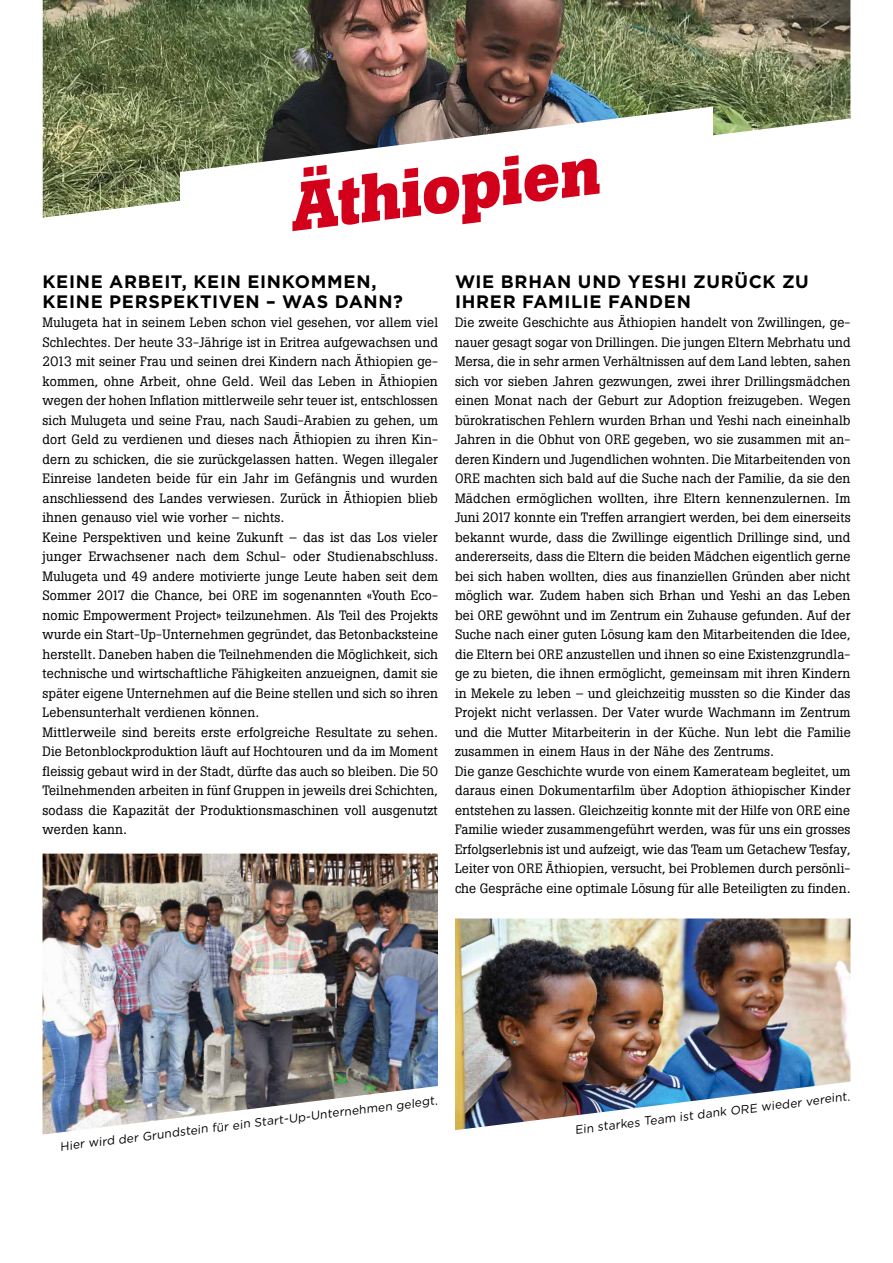
<style>
.page{position:relative;width:893px;height:1263px;background:#fff}
.page>*{position:absolute;margin:0;border:0;box-sizing:border-box;transform-origin:0 0}
.t1{font:700 67.5px "Boton";color:#d2001a}
.t2{font:700 18px/19.5px "Gotham HTF";letter-spacing:.035em;color:#000}
.t3{font:13.5px/19.5px "Boton";letter-spacing:.01em;color:#000}
.t4{font:12px "Gotham HTF";color:#000}
</style>
<div class="page">
<img style="left:43px;top:0;width:807px;height:218px">
<svg style="left:180px;top:107px;width:533px;height:111px"></svg>
<img style="left:43px;top:854px;width:395px;height:280px">
<img style="left:455px;top:918px;width:395px;height:212px">
<h1 class="t1" style="left:284px;top:168px;width:312px;rotate:-7deg">Äthiopien</h1>
<h2 class="t2" style="left:43px;top:271px;width:362px">KEINE ARBEIT, KEIN EINKOMMEN,<br>KEINE PERSPEKTIVEN – WAS DANN?</h2>
<p class="t3" style="left:43px;top:313px;width:397px">Mulugeta hat in seinem Leben schon viel gesehen, vor allem viel Schlechtes. Der heute 33-Jährige ist in Eritrea aufgewachsen und 2013 mit seiner Frau und seinen drei Kindern nach Äthiopien ge&shy;kommen, ohne Arbeit, ohne Geld. Weil das Leben in Äthiopien wegen der hohen Inflation mittlerweile sehr teuer ist, entschlossen sich Mulugeta und seine Frau, nach Saudi-Arabien zu gehen, um dort Geld zu verdienen und dieses nach Äthiopien zu ihren Kin&shy;dern zu schicken, die sie zurückgelassen hatten. Wegen illegaler Einreise landeten beide für ein Jahr im Gefängnis und wurden anschliessend des Landes verwiesen. Zurück in Äthiopien blieb ihnen genauso viel wie vorher – nichts.<br>Keine Perspektiven und keine Zukunft – das ist das Los vieler junger Erwachsener nach dem Schul- oder Studienabschluss.<br>Mulugeta und 49 andere motivierte junge Leute haben seit dem Sommer 2017 die Chance, bei ORE im sogenannten «Youth Eco&shy;nomic Empowerment Project» teilzunehmen. Als Teil des Projekts wurde ein Start-Up-Unternehmen gegründet, das Betonbacksteine herstellt. Daneben haben die Teilnehmenden die Möglichkeit, sich technische und wirtschaftliche Fähigkeiten anzueignen, damit sie später eigene Unternehmen auf die Beine stellen und sich so ihren Lebensunterhalt verdienen können.<br>Mittlerweile sind bereits erste erfolgreiche Resultate zu sehen.<br>Die Betonblockproduktion läuft auf Hochtouren und da im Moment fleissig gebaut wird in der Stadt, dürfte das auch so bleiben. Die 50<br>Teilnehmenden arbeiten in fünf Gruppen in jeweils drei Schichten, sodass die Kapazität der Produktionsmaschinen voll ausgenutzt werden kann.</p>
<h2 class="t2" style="left:455px;top:271px;width:355px">WIE BRHAN UND YESHI ZURÜCK ZU<br>IHRER FAMILIE FANDEN</h2>
<p class="t3" style="left:455px;top:313px;width:397px">Die zweite Geschichte aus Äthiopien handelt von Zwillingen, ge&shy;nauer gesagt sogar von Drillingen. Die jungen Eltern Mebrhatu und Mersa, die in sehr armen Verhältnissen auf dem Land lebten, sahen sich vor sieben Jahren gezwungen, zwei ihrer Drillingsmädchen einen Monat nach der Geburt zur Adoption freizugeben. Wegen bürokratischen Fehlern wurden Brhan und Yeshi nach eineinhalb Jahren in die Obhut von ORE gegeben, wo sie zusammen mit an&shy;deren Kindern und Jugendlichen wohnten. Die Mitarbeitenden von ORE machten sich bald auf die Suche nach der Familie, da sie den Mädchen ermöglichen wollten, ihre Eltern kennenzulernen. Im Juni 2017 konnte ein Treffen arrangiert werden, bei dem einerseits bekannt wurde, dass die Zwillinge eigentlich Drillinge sind, und andererseits, dass die Eltern die beiden Mädchen eigentlich gerne bei sich haben wollten, dies aus finanziellen Gründen aber nicht möglich war. Zudem haben sich Brhan und Yeshi an das Leben bei ORE gewöhnt und im Zentrum ein Zuhause gefunden. Auf der Suche nach einer guten Lösung kam den Mitarbeitenden die Idee, die Eltern bei ORE anzustellen und ihnen so eine Existenzgrundla&shy;ge zu bieten, die ihnen ermöglicht, gemeinsam mit ihren Kindern in Mekele zu leben – und gleichzeitig mussten so die Kinder das Projekt nicht verlassen. Der Vater wurde Wachmann im Zentrum und die Mutter Mitarbeiterin in der Küche. Nun lebt die Familie zusammen in einem Haus in der Nähe des Zentrums.<br>Die ganze Geschichte wurde von einem Kamerateam begleitet, um daraus einen Dokumentarfilm über Adoption äthiopischer Kinder entstehen zu lassen. Gleichzeitig konnte mit der Hilfe von ORE eine Familie wieder zusammengeführt werden, was für uns ein grosses Erfolgserlebnis ist und aufzeigt, wie das Team um Getachew Tesfay, Leiter von ORE Äthiopien, versucht, bei Problemen durch persönli&shy;che Gespräche eine optimale Lösung für alle Beteiligten zu finden.</p>
<p class="t4" style="left:59px;top:1140px;width:382px;rotate:-7deg">Hier wird der Grundstein für ein Start-Up-Unternehmen gelegt.</p>
<p class="t4" style="left:574px;top:1123px;width:279px;rotate:-7deg">Ein starkes Team ist dank ORE wieder vereint.</p>
</div>
